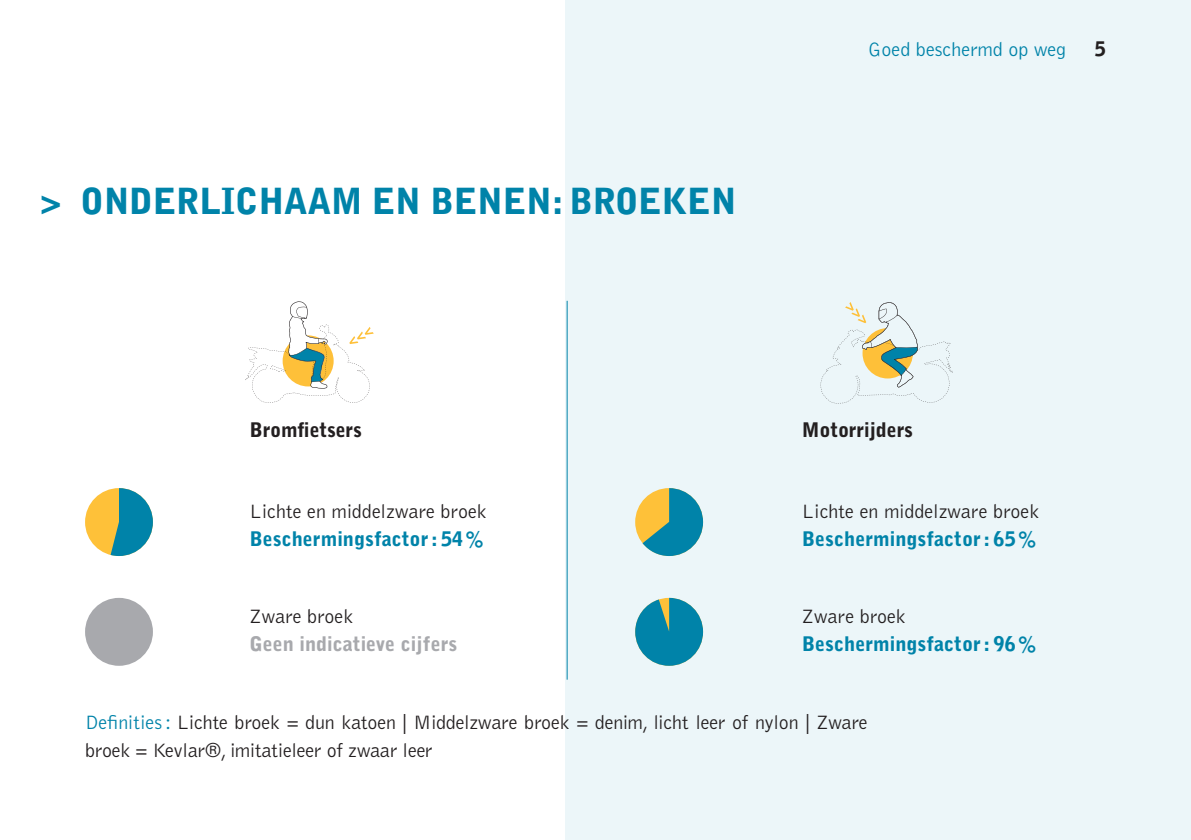
<style>
.page{position:relative;width:1191px;height:840px;background:#fff}
.page>*{position:absolute;margin:0;border:0;box-sizing:border-box;transform-origin:0 0}
.t1{font:900 35.8px "Bell Gothic Std";letter-spacing:-.01em;color:#0083a9}
.t2{font:300 20px/28px "Bell Gothic Std";letter-spacing:-.01em;color:#231f20}
.t3{font:900 20px "Bell Gothic Std";color:#0083a9}
.t4{font:900 20px "Bell Gothic Std";letter-spacing:-.01em;color:#231f20}
.t5{font:900 20px "Bell Gothic Std";color:#a8a9ad}
.t6{font:300 20px "Bell Gothic Std";color:#0083a9}
.s1{color:#0083a9}
</style>
<div class="page">
<div style="left:566px;top:0;width:625px;height:839px;background:#ecf6f9"></div>
<hr style="left:566px;top:300px;width:1px;height:379px;background:#0083a9">
<div style="left:85px;top:488px;width:68px;height:67px;background:#fec139;border-radius:50%"></div>
<svg style="left:111px;top:488px;width:42px;height:67px"></svg>
<svg style="left:245px;top:301px;width:129px;height:101px"></svg>
<svg style="left:820px;top:302px;width:132px;height:101px"></svg>
<div style="left:85px;top:597px;width:68px;height:68px;background:#a8a9ad;border-radius:50%"></div>
<div style="left:635px;top:488px;width:68px;height:67px;background:#fec139;border-radius:50%"></div>
<svg style="left:642px;top:488px;width:61px;height:67px"></svg>
<svg style="left:635px;top:597px;width:68px;height:68px"></svg>
<h1 class="t1" style="left:40px;top:180px;width:698px">&gt; ONDERLICHAAM EN BENEN: BROEKEN</h1>
<p class="t6" style="left:868px;top:39px;width:199px">Goed beschermd op weg</p>
<p class="t4" style="left:1094px;top:37px;width:13px">5</p>
<p class="t4" style="left:249px;top:417px;width:114px">Bromfietsers</p>
<p class="t2" style="left:249px;top:497px;width:239px">Lichte en middelzware broek</p>
<p class="t3" style="left:249px;top:527px;width:236px">Beschermingsfactor: 54%</p>
<p class="t2" style="left:249px;top:602px;width:105px">Zware broek</p>
<p class="t5" style="left:249px;top:631px;width:209px">Geen indicatieve cijfers</p>
<p class="t4" style="left:802px;top:417px;width:113px">Motorrijders</p>
<p class="t2" style="left:802px;top:497px;width:239px">Lichte en middelzware broek</p>
<p class="t3" style="left:802px;top:527px;width:236px">Beschermingsfactor: 65%</p>
<p class="t2" style="left:802px;top:602px;width:105px">Zware broek</p>
<p class="t3" style="left:802px;top:631px;width:236px">Beschermingsfactor: 96%</p>
<p class="t2" style="left:85px;top:708px;width:784px"><span class="s1">Definities:</span> Lichte broek = dun katoen | Middelzware broek = denim, licht leer of nylon | Zware broek = Kevlar®, imitatieleer of zwaar leer</p>
</div>
